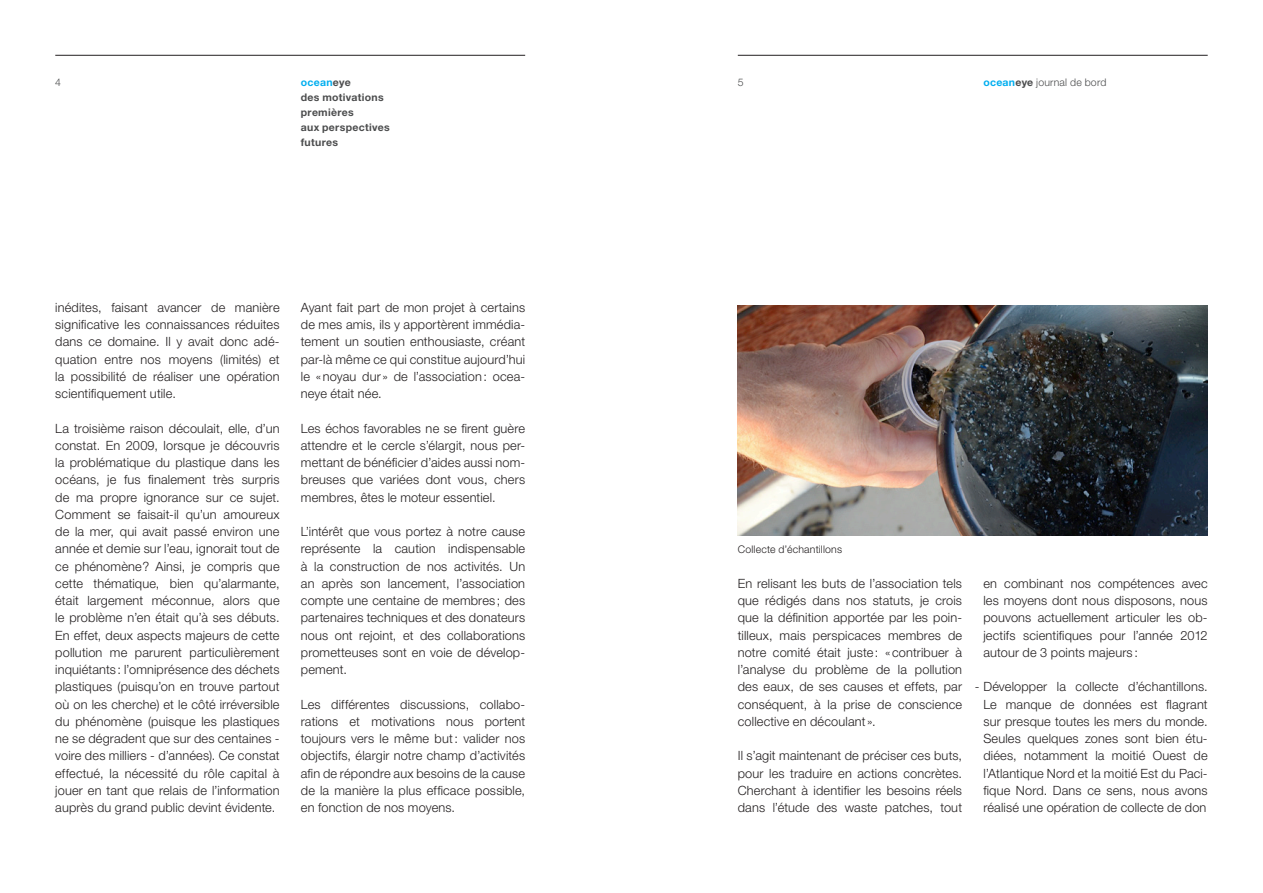
<style>
.page{position:relative;width:1263px;height:893px;background:#fff}
.page>*{position:absolute;margin:0;border:0;box-sizing:border-box;transform-origin:0 0}
.t1{font:300 12.75px/17.2px "Helvetica Neue LT Std";letter-spacing:.015em;color:#231f20;text-align:justify}
.t2{font:700 10.5px/15px "Helvetica Neue LT Std";letter-spacing:.025em;color:#4b4c4d}
.t3{font:300 10.5px "Helvetica Neue LT Std";letter-spacing:.02em;color:#4b4c4d}
.t4{font:300 10.5px "Helvetica Neue LT Std";letter-spacing:.02em;color:#231f20}
.s1{color:#00aeef}
.s2{font-weight:700;color:#00aeef}
.s3{font-weight:700}
</style>
<div class="page">
<hr style="left:55px;top:55px;width:470px;height:1px;background:#231f20">
<hr style="left:738px;top:55px;width:470px;height:1px;background:#231f20">
<img style="left:738px;top:305px;width:470px;height:231px">
<p class="t3" style="left:55px;top:76px;width:7px">4</p>
<p class="t2" style="left:301px;top:75px;width:90px"><span class="s1">ocean</span>eye<br>des motivations premières<br>aux perspectives futures</p>
<p class="t3" style="left:738px;top:76px;width:7px">5</p>
<p class="t3" style="left:983px;top:76px;width:125px"><span class="s2">ocean</span><span class="s3">eye</span> journal de bord</p>
<p class="t1" style="left:55px;top:298px;width:226px">inédites, faisant avancer de manière significative les connaissances réduites dans ce domaine. Il y avait donc adé&shy;quation entre nos moyens (limités) et la possibilité de réaliser une opération scientifiquement utile.</p>
<p class="t1" style="left:55px;top:419px;width:226px">La troisième raison découlait, elle, d’un constat. En 2009, lorsque je découvris la problématique du plastique dans les océans, je fus finalement très surpris de ma propre ignorance sur ce sujet.<br>Comment se faisait-il qu’un amoureux de la mer, qui avait passé environ une année et demie sur l’eau, ignorait tout de ce phénomène? Ainsi, je compris que cette thématique, bien qu’alarmante, était largement méconnue, alors que le problème n’en était qu’à ses débuts.<br>En effet, deux aspects majeurs de cette pollution me parurent particulièrement inquiétants : l’omniprésence des déchets plastiques (puisqu’on en trouve partout où on les cherche) et le côté irréversible du phénomène (puisque les plastiques ne se dégradent que sur des centaines - voire des milliers - d’années). Ce constat effectué, la nécessité du rôle capital à jouer en tant que relais de l’information auprès du grand public devint évidente.</p>
<p class="t1" style="left:301px;top:298px;width:226px">Ayant fait part de mon projet à certains de mes amis, ils y apportèrent immédia&shy;tement un soutien enthousiaste, créant par-là même ce qui constitue aujourd’hui le «noyau dur » de l’association: ocea&shy;neye était née.</p>
<p class="t1" style="left:301px;top:419px;width:226px">Les échos favorables ne se firent guère attendre et le cercle s’élargit, nous per&shy;mettant de bénéficier d’aides aussi nom&shy;breuses que variées dont vous, chers membres, êtes le moteur essentiel.</p>
<p class="t1" style="left:301px;top:523px;width:226px">L’intérêt que vous portez à notre cause représente la caution indispensable à la construction de nos activités. Un an après son lancement, l’association compte une centaine de membres ; des partenaires techniques et des donateurs nous ont rejoint, et des collaborations prometteuses sont en voie de dévelop&shy;pement.</p>
<p class="t1" style="left:301px;top:695px;width:226px">Les différentes discussions, collabo&shy;rations et motivations nous portent toujours vers le même but: valider nos objectifs, élargir notre champ d’activités afin de répondre aux besoins de la cause de la manière la plus efficace possible, en fonction de nos moyens.</p>
<p class="t4" style="left:738px;top:543px;width:106px">Collecte d’échantillons</p>
<p class="t1" style="left:738px;top:574px;width:226px">En relisant les buts de l’association tels que rédigés dans nos statuts, je crois que la définition apportée par les poin&shy;tilleux, mais perspicaces membres de notre comité était juste: «contribuer à l’analyse du problème de la pollution des eaux, de ses causes et effets, par conséquent, à la prise de conscience collective en découlant ».</p>
<p class="t1" style="left:738px;top:747px;width:226px">Il s’agit maintenant de préciser ces buts, pour les traduire en actions concrètes.<br>Cherchant à identifier les besoins réels dans l’étude des waste patches, tout</p>
<p class="t1" style="left:983px;top:574px;width:226px">en combinant nos compétences avec les moyens dont nous disposons, nous pouvons actuellement articuler les ob&shy;jectifs scientifiques pour l’année 2012 autour de 3 points majeurs :</p>
<p class="t1" style="left:983px;top:678px;width:226px;text-indent:-9px">- Développer la collecte d’échantillons.<br>Le manque de données est flagrant sur presque toutes les mers du monde.<br>Seules quelques zones sont bien étu&shy;diées, notamment la moitié Ouest de l’Atlantique Nord et la moitié Est du Paci&shy;fique Nord. Dans ce sens, nous avons réalisé une opération de collecte de don</p>
</div>
